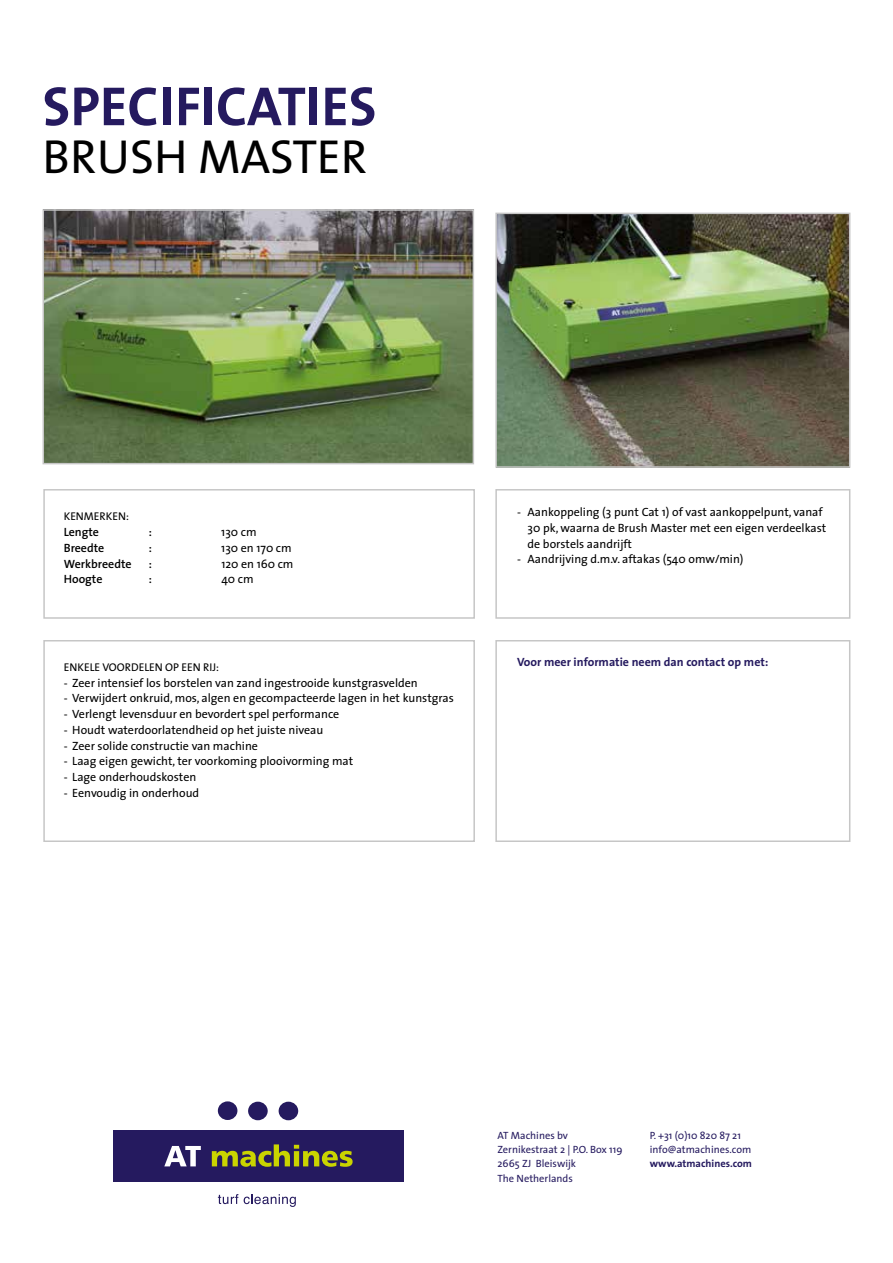
<style>
.page{position:relative;width:893px;height:1263px;background:#fff}
.page>*{position:absolute;margin:0;border:0;box-sizing:border-box;transform-origin:0 0}
.t1{font:700 55.5px "The Sans";color:#251a5f}
.t2{font:48px "The Sans";color:#000}
.t3{font:12px/15.8px "The Sans";color:#000}
.t4{font:700 12px "The Sans";color:#251a5f}
.t5{font:600 12px "The Sans";color:#000}
.t6{font:11.25px "The Sans Caps";color:#000}
.t7{font:11.25px "The Sans";color:#000}
.t8{font:10.5px/14.2px "The Sans";color:#251a5f}
.t9{font:700 10.5px "The Sans";color:#251a5f}
</style>
<div class="page">
<div style="left:113px;top:1130px;width:290px;height:52px;background:#251a5f"></div>
<div style="left:218px;top:1101px;width:19px;height:19px;background:#251a5f;border-radius:50%"></div>
<div style="left:248px;top:1102px;width:20px;height:18px;background:#251a5f;border-radius:50%"></div>
<div style="left:279px;top:1102px;width:19px;height:18px;background:#251a5f;border-radius:50%"></div>
<svg style="left:218px;top:1194px;width:20px;height:10px"></svg>
<svg style="left:244px;top:1194px;width:52px;height:13px"></svg>
<svg style="left:164px;top:1146px;width:37px;height:20px"></svg>
<svg style="left:212px;top:1144px;width:141px;height:23px"></svg>
<div style="left:43px;top:489px;width:432px;height:130px;border:2px solid #c6c6c6"></div>
<img style="left:46px;top:212px;width:425px;height:249px">
<div style="left:43px;top:209px;width:431px;height:255px;border:2px solid #c6c6c6"></div>
<div style="left:43px;top:640px;width:432px;height:202px;border:2px solid #c6c6c6"></div>
<div style="left:495px;top:489px;width:355px;height:130px;border:2px solid #c6c6c6"></div>
<img style="left:498px;top:216px;width:349px;height:249px">
<div style="left:495px;top:213px;width:355px;height:255px;border:2px solid #c6c6c6"></div>
<div style="left:495px;top:640px;width:355px;height:202px;border:2px solid #c6c6c6"></div>
<h1 class="t1" style="left:43px;top:60px;width:336px">SPECIFICATIES</h1>
<h2 class="t2" style="left:43px;top:117px;width:326px">BRUSH MASTER</h2>
<p class="t7" style="left:64px;top:507px;width:67px">KENMERKEN:</p>
<p class="t5" style="left:64px;top:522px;width:37px">Lengte</p>
<p class="t5" style="left:149px;top:522px;width:5px">:</p>
<p class="t3" style="left:221px;top:524px;width:37px">130 cm</p>
<p class="t5" style="left:64px;top:538px;width:42px">Breedte</p>
<p class="t5" style="left:149px;top:538px;width:5px">:</p>
<p class="t3" style="left:221px;top:540px;width:72px">130 en 170 cm</p>
<p class="t5" style="left:64px;top:554px;width:69px">Werkbreedte</p>
<p class="t5" style="left:149px;top:554px;width:5px">:</p>
<p class="t3" style="left:221px;top:555px;width:74px">120 en 160 cm</p>
<p class="t5" style="left:64px;top:569px;width:40px">Hoogte</p>
<p class="t5" style="left:149px;top:569px;width:5px">:</p>
<p class="t3" style="left:221px;top:571px;width:34px">40 cm</p>
<p class="t6" style="left:64px;top:658px;width:157px">ENKELE VOORDELEN OP EEN RIJ:</p>
<p class="t3" style="left:64px;top:674px;width:355px">- Zeer intensief los borstelen van zand ingestrooide kunstgrasvelden</p>
<p class="t3" style="left:64px;top:690px;width:392px">- Verwijdert onkruid, mos, algen en gecompacteerde lagen in het kunstgras</p>
<p class="t3" style="left:64px;top:706px;width:277px">- Verlengt levensduur en bevordert spel performance</p>
<p class="t3" style="left:64px;top:722px;width:261px">- Houdt waterdoorlatendheid op het juiste niveau</p>
<p class="t3" style="left:64px;top:737px;width:196px">- Zeer solide constructie van machine</p>
<p class="t3" style="left:64px;top:753px;width:291px">- Laag eigen gewicht, ter voorkoming plooivorming mat</p>
<p class="t3" style="left:64px;top:769px;width:134px">- Lage onderhoudskosten</p>
<p class="t3" style="left:64px;top:785px;width:137px">- Eenvoudig in onderhoud</p>
<p class="t3" style="left:528px;top:504px;width:300px;text-indent:-10px">- Aankoppeling (3 punt Cat 1) of vast aankoppelpunt, vanaf<br>30 pk, waarna de Brush Master met een eigen verdeelkast de borstels aandrijft</p>
<p class="t3" style="left:517px;top:551px;width:228px">- Aandrijving d.m.v. aftakas (540 omw/min)</p>
<p class="t4" style="left:517px;top:651px;width:253px">Voor meer informatie neem dan contact op met:</p>
<p class="t8" style="left:497px;top:1128px;width:126px">AT Machines bv<br>Zernikestraat 2 | P.O. Box 119<br>2665 ZJ Bleiswijk<br>The Netherlands</p>
<p class="t8" style="left:650px;top:1128px;width:103px">P. +31 (0)10 820 87 21 info@atmachines.com</p>
<p class="t9" style="left:650px;top:1155px;width:104px">www.atmachines.com</p>
</div>
